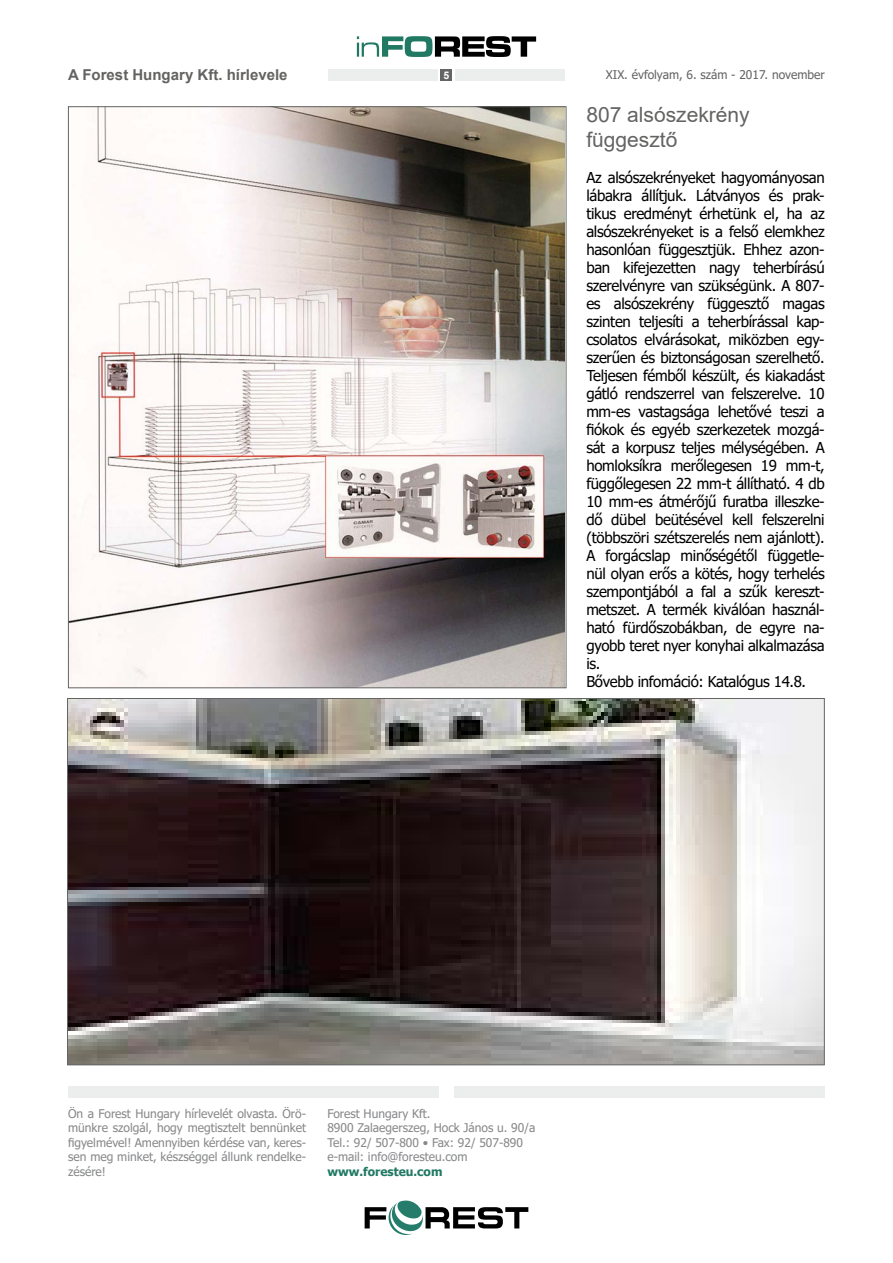
<style>
.page{position:relative;width:893px;height:1263px;background:#fff}
.page>*{position:absolute;margin:0;border:0;box-sizing:border-box;transform-origin:0 0}
.Termék_név{font:21px/25.2px "Arial";color:#646362}
.Cikk_szöveg_fekete{font:15px/18px "Tahoma";letter-spacing:-.02em;color:#000;text-align:justify}
.t1{font:700 15px "Arial";color:#646362}
.t2{font:12px/14.4px "Tahoma";color:#87888a;text-align:justify}
.t3{font:12px "Tahoma";color:#646464}
.t4{font:700 12px "Tahoma";color:#217964}
.Cikk_cím{font:700 10.5px "Arial";color:#fff}
.s1{color:#646464}
</style>
<div class="page">
<svg style="left:357px;top:36px;width:179px;height:21px"></svg>
<svg style="left:365px;top:1200px;width:163px;height:35px"></svg>
<div style="left:441px;top:69px;width:11px;height:12px;background:#646464"></div>
<div style="left:328px;top:69px;width:110px;height:12px;background:#eceded"></div>
<div style="left:68px;top:1086px;width:370px;height:12px;background:#eceded"></div>
<div style="left:455px;top:69px;width:110px;height:12px;background:#eceded"></div>
<div style="left:455px;top:1086px;width:370px;height:12px;background:#eceded"></div>
<img style="left:70px;top:108px;width:494px;height:578px">
<img style="left:69px;top:700px;width:754px;height:363px">
<p class="t1" style="left:68px;top:65px;width:221px">A Forest Hungary Kft. hírlevele</p>
<p class="Cikk_cím" style="left:444px;top:68px;width:7px">5</p>
<p class="t3" style="left:606px;top:66px;width:220px">XIX. évfolyam, 6. szám - 2017. november</p>
<p class="Termék_név" style="left:586px;top:101px;width:165px">807 alsószekrény f<span class="s1">ügge</span>sztő</p>
<p class="Cikk_szöveg_fekete" style="left:586px;top:169px;width:240px">Az alsószekrényeket hagyományosan lábakra állítjuk. Látványos és prak&shy;tikus eredményt érhetünk el, ha az alsószekrényeket is a felső elemkhez hasonlóan függesztjük. Ehhez azon&shy;ban kifejezetten nagy teherbírású szerelvényre van szükségünk. A 807- es alsószekrény függesztő magas szinten teljesíti a teherbírással kap&shy;csolatos elvárásokat, miközben egy&shy;szerűen és biztonságosan szerelhető.<br>Teljesen fémből készült, és kiakadást gátló rendszerrel van felszerelve. 10 mm-es vastagsága lehetővé teszi a fiókok és egyéb szerkezetek mozgá&shy;sát a korpusz teljes mélységében. A homloksíkra merőlegesen 19 mm-t, függőlegesen 22 mm-t állítható. 4 db 10 mm-es átmérőjű furatba illeszke&shy;dő dübel beütésével kell felszerelni (többszöri szétszerelés nem ajánlott).<br>A forgácslap minőségétől függetle&shy;nül olyan erős a kötés, hogy terhelés szempontjából a fal a szűk kereszt&shy;metszet. A termék kiválóan használ&shy;ható fürdőszobákban, de egyre na&shy;gyobb teret nyer konyhai alkalmazása is.</p>
<p class="Cikk_szöveg_fekete" style="left:586px;top:673px;width:221px">Bővebb infomáció: Katalógus 14.8.</p>
<p class="t2" style="left:68px;top:1107px;width:240px">Ön a Forest Hungary hírlevelét olvasta. Örö&shy;münkre szolgál, hogy megtisztelt bennünket figyelmével! Amennyiben kérdése van, keres&shy;sen meg minket, készséggel állunk rendelke&shy;zésére!</p>
<p class="t2" style="left:327px;top:1107px;width:209px;text-align:left">Forest Hungary Kft.<br>8900 Zalaegerszeg, Hock János u. 90/a<br>Tel.: 92/ 507-800 • Fax: 92/ 507-890 e-mail: info@foresteu.com</p>
<p class="t4" style="left:327px;top:1163px;width:117px">www.foresteu.com</p>
</div>
